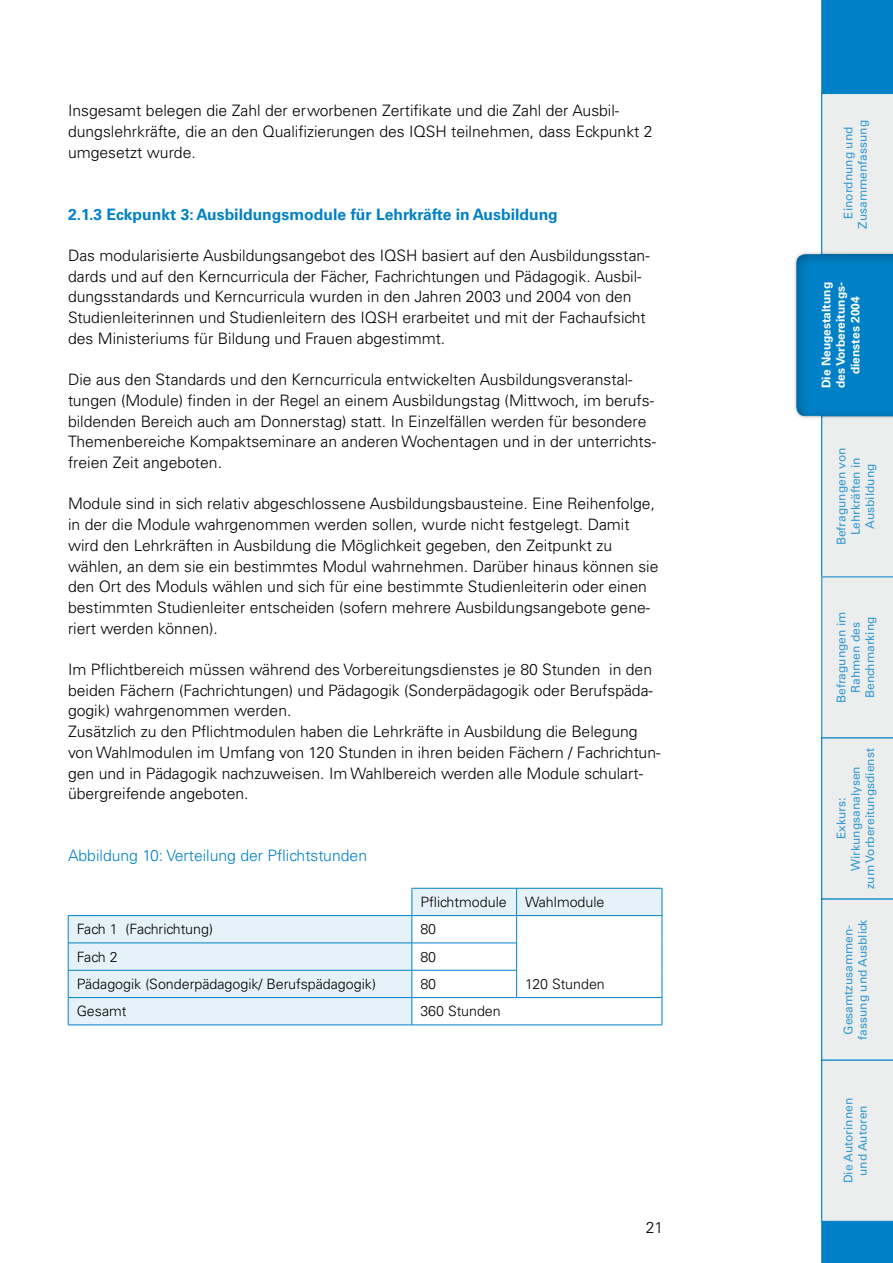
<style>
.page{position:relative;width:893px;height:1263px;background:#fff}
.page>*{position:absolute;margin:0;border:0;box-sizing:border-box;transform-origin:0 0}
.t1{font:300 15.75px/20.7px "Univers LT Std";color:#000}
.t2{font:700 15.75px "Univers LT Std";color:#0081c7}
.t3{font:300 15.75px "Univers LT Std";color:#0081c7}
.t4{font:300 14.25px "Univers LT Std";color:#000}
.t5{font:12px/14.4px "Univers LT Std";color:#339ad2;text-align:center}
.t6{font:700 12px/14.4px "Univers LT Std";color:#fff;text-align:center}
</style>
<div class="page">
<div style="left:822px;top:0;width:71px;height:1263px;background:#0081c7"></div>
<div style="left:792px;top:250px;width:101px;height:170px;background:#f9f9f9"></div>
<svg style="left:802px;top:93px;width:91px;height:1128px"></svg>
<div style="left:795px;top:254px;width:98px;height:164px;background:#000;opacity:.3"></div>
<svg style="left:69px;top:888px;width:593px;height:137px;fill:#e6f2f9"></svg>
<hr style="left:412px;top:888px;width:105px;height:1px;background:#0081c7">
<hr style="left:517px;top:888px;width:145px;height:1px;background:#0081c7">
<hr style="left:68px;top:915px;width:344px;height:1px;background:#0081c7">
<hr style="left:412px;top:915px;width:105px;height:1px;background:#0081c7">
<hr style="left:517px;top:915px;width:145px;height:1px;background:#0081c7">
<hr style="left:68px;top:943px;width:344px;height:1px;background:#0081c7">
<hr style="left:412px;top:943px;width:105px;height:1px;background:#0081c7">
<hr style="left:68px;top:970px;width:344px;height:1px;background:#0081c7">
<hr style="left:412px;top:970px;width:105px;height:1px;background:#0081c7">
<svg style="left:516px;top:888px;width:1px;height:109px"></svg>
<hr style="left:68px;top:997px;width:344px;height:1px;background:#0081c7">
<svg style="left:68px;top:916px;width:1px;height:109px"></svg>
<hr style="left:412px;top:997px;width:105px;height:1px;background:#0081c7">
<svg style="left:412px;top:888px;width:1px;height:137px"></svg>
<hr style="left:517px;top:997px;width:145px;height:1px;background:#0081c7">
<svg style="left:662px;top:888px;width:1px;height:137px"></svg>
<hr style="left:68px;top:1025px;width:344px;height:1px;background:#0081c7">
<hr style="left:412px;top:1025px;width:105px;height:1px;background:#0081c7">
<hr style="left:517px;top:1025px;width:145px;height:1px;background:#0081c7">
<p class="t1" style="left:68px;top:100px;width:586px">Insgesamt belegen die Zahl der erworbenen Zertifikate und die Zahl der Ausbil&shy;dungslehrkräfte, die an den Qualifizierungen des IQSH teilnehmen, dass Eckpunkt 2 umgesetzt wurde.</p>
<p class="t2" style="left:68px;top:205px;width:491px">2.1.3 Eckpunkt 3: Ausbildungsmodule für Lehrkräfte in Ausbildung</p>
<p class="t1" style="left:68px;top:245px;width:583px">Das modularisierte Ausbildungsangebot des IQSH basiert auf den Ausbildungsstan&shy;dards und auf den Kerncurricula der Fächer, Fachrichtungen und Pädagogik. Ausbil&shy;dungsstandards und Kerncurricula wurden in den Jahren 2003 und 2004 von den Studienleiterinnen und Studienleitern des IQSH erarbeitet und mit der Fachaufsicht des Ministeriums für Bildung und Frauen abgestimmt.</p>
<p class="t1" style="left:68px;top:369px;width:589px">Die aus den Standards und den Kerncurricula entwickelten Ausbildungsveranstal&shy;tungen (Module) finden in der Regel an einem Ausbildungstag (Mittwoch, im berufs&shy;bildenden Bereich auch am Donnerstag) statt. In Einzelfällen werden für besondere Themenbereiche Kompaktseminare an anderen Wochentagen und in der unterrichts&shy;freien Zeit angeboten.</p>
<p class="t1" style="left:68px;top:493px;width:592px">Module sind in sich relativ abgeschlossene Ausbildungsbausteine. Eine Reihenfolge, in der die Module wahrgenommen werden sollen, wurde nicht festgelegt. Damit wird den Lehrkräften in Ausbildung die Möglichkeit gegeben, den Zeitpunkt zu wählen, an dem sie ein bestimmtes Modul wahrnehmen. Darüber hinaus können sie den Ort des Moduls wählen und sich für eine bestimmte Studienleiterin oder einen bestimmten Studienleiter entscheiden (sofern mehrere Ausbildungsangebote gene&shy;riert werden können).</p>
<p class="t1" style="left:68px;top:659px;width:594px">Im Pflichtbereich müssen während des Vorbereitungsdienstes je 80 Stunden in den beiden Fächern (Fachrichtungen) und Pädagogik (Sonderpädagogik oder Berufspäda&shy;gogik) wahrgenommen werden.<br>Zusätzlich zu den Pflichtmodulen haben die Lehrkräfte in Ausbildung die Belegung von Wahlmodulen im Umfang von 120 Stunden in ihren beiden Fächern / Fachrichtun&shy;gen und in Pädagogik nachzuweisen. Im Wahlbereich werden alle Module schulart&shy;übergreifende angeboten.</p>
<p class="t3" style="left:68px;top:846px;width:301px">Abbildung 10: Verteilung der Pflichtstunden</p>
<p class="t4" style="left:420px;top:893px;width:88px">Pflichtmodule</p>
<p class="t4" style="left:525px;top:893px;width:81px">Wahlmodule</p>
<p class="t4" style="left:77px;top:921px;width:138px">Fach 1 (Fachrichtung)</p>
<p class="t4" style="left:420px;top:921px;width:17px">80</p>
<p class="t4" style="left:77px;top:948px;width:42px">Fach 2</p>
<p class="t4" style="left:420px;top:948px;width:17px">80</p>
<p class="t4" style="left:77px;top:975px;width:301px">Pädagogik (Sonderpädagogik/ Berufspädagogik)</p>
<p class="t4" style="left:420px;top:975px;width:17px">80</p>
<p class="t4" style="left:77px;top:1003px;width:51px">Gesamt</p>
<p class="t4" style="left:420px;top:1003px;width:82px">360 Stunden</p>
<p class="t4" style="left:525px;top:975px;width:81px">120 Stunden</p>
<p class="t1" style="left:646px;top:1217px;width:19px">21</p>
<p class="t5" style="left:841px;top:229px;width:110px;rotate:-90deg">Einordnung und<br>Zusammenfassung</p>
<p class="t6" style="left:819px;top:388px;width:108px;rotate:-90deg">Die Neugestaltung des Vorbereitungs&shy;dienstes 2004</p>
<p class="t5" style="left:834px;top:545px;width:99px;rotate:-90deg">Befragungen von<br>Lehrkräften in<br>Ausbildung</p>
<p class="t5" style="left:834px;top:703px;width:93px;rotate:-90deg">Befragungen im<br>Rahmen des<br>Benchmarking</p>
<p class="t5" style="left:834px;top:889px;width:142px;rotate:-90deg">Exkurs:<br>Wirkungsanalysen<br>zum Vorbereitungsdienst</p>
<p class="t5" style="left:841px;top:1040px;width:122px;rotate:-90deg">Gesamtzusammen&shy;fassung und Ausblick</p>
<p class="t5" style="left:841px;top:1183px;width:87px;rotate:-90deg">Die Autorinnen und Autoren</p>
</div>
